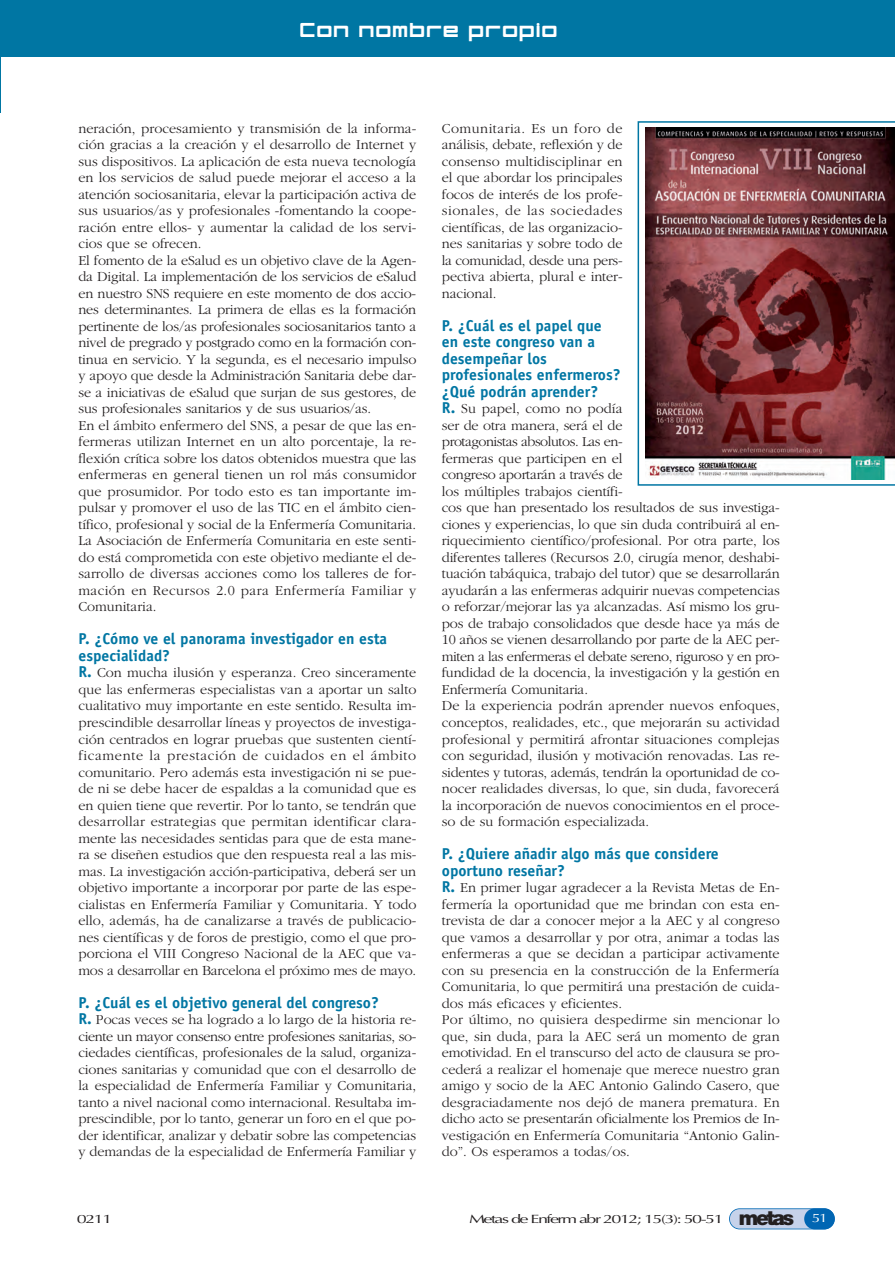
<style>
.page{position:relative;width:895px;height:1264px;background:#fff}
.page>*{position:absolute;margin:0;border:0;box-sizing:border-box;transform-origin:0 0}
.t1{font:45px "Linesquare Rounded Extended";letter-spacing:.03em;color:#fff}
.t2{font:700 15.75px/16.5px "Officina Sans";color:#0076a3}
.t3{font:300 14.25px/16.5px "Garamond";color:#231f20}
.t4{font:12px "Optima";letter-spacing:-.085em;color:#231f20;scale:1.5 1}
.t5{font:12px "Optima";color:#fff;scale:1.3 1}
.s1{font-family:"Officina Sans";font-weight:700;font-size:15.75px;color:#0076a3}
.s2{font-family:"Helvetica Neue";font-weight:900;font-size:20.25px}
</style>
<div class="page">
<div style="left:729px;top:1209px;width:104px;height:19px;background:#c6d2ea;border-radius:10px"></div>
<div style="left:729px;top:1208px;width:105px;height:21px;border:2px solid #0166b3;border-radius:11px"></div>
<div style="left:804px;top:1208px;width:30px;height:21px;background:#0166b3;border-radius:11px"></div>
<div style="left:0;top:0;width:894px;height:57px;background:#0076a3"></div>
<hr style="left:0;top:0;width:1px;height:113px;background:#0076a3">
<svg style="left:637px;top:121px;width:257px;height:365px"></svg>
<img style="left:645px;top:127px;width:249px;height:352px">
<p class="t1" style="left:300px;top:-5px;width:259px">Con nombre propio</p>
<p class="t3" style="left:78px;top:121px;width:339px">neración, procesamiento y transmisión de la informa&shy;ción gracias a la creación y el desarrollo de Internet y sus dispositivos. La aplicación de esta nueva tecnología en los servicios de salud puede mejorar el acceso a la atención sociosanitaria, elevar la participación activa de sus usuarios/as y profesionales -fomentando la coope&shy;ración entre ellos- y aumentar la calidad de los servi&shy;cios que se ofrecen.<br>El fomento de la eSalud es un objetivo clave de la Agen&shy;da Digital. La implementación de los servicios de eSalud en nuestro SNS requiere en este momento de dos accio&shy;nes determinantes. La primera de ellas es la formación pertinente de los/as profesionales sociosanitarios tanto a nivel de pregrado y postgrado como en la formación con&shy;tinua en servicio. Y la segunda, es el necesario impulso y apoyo que desde la Administración Sanitaria debe dar&shy;se a iniciativas de eSalud que surjan de sus gestores, de sus profesionales sanitarios y de sus usuarios/as.<br>En el ámbito enfermero del SNS, a pesar de que las en&shy;fermeras utilizan Internet en un alto porcentaje, la re&shy;flexión crítica sobre los datos obtenidos muestra que las enfermeras en general tienen un rol más consumidor que prosumidor. Por todo esto es tan importante im&shy;pulsar y promover el uso de las TIC en el ámbito cien&shy;tífico, profesional y social de la Enfermería Comunitaria.<br>La Asociación de Enfermería Comunitaria en este senti&shy;do está comprometida con este objetivo mediante el de&shy;sarrollo de diversas acciones como los talleres de for&shy;mación en Recursos 2.0 para Enfermería Familiar y Comunitaria.</p>
<p class="t2" style="left:78px;top:632px;width:310px">P. ¿Cómo ve el panorama investigador en esta especialidad?</p>
<p class="t3" style="left:78px;top:666px;width:339px;text-align:justify"><span class="s1">R.</span> Con mucha ilusión y esperanza. Creo sinceramente que las enfermeras especialistas van a aportar un salto cualitativo muy importante en este sentido. Resulta im&shy;prescindible desarrollar líneas y proyectos de investiga&shy;ción centrados en lograr pruebas que sustenten cientí&shy;ficamente la prestación de cuidados en el ámbito comunitario. Pero además esta investigación ni se pue&shy;de ni se debe hacer de espaldas a la comunidad que es en quien tiene que revertir. Por lo tanto, se tendrán que desarrollar estrategias que permitan identificar clara&shy;mente las necesidades sentidas para que de esta mane&shy;ra se diseñen estudios que den respuesta real a las mis&shy;mas. La investigación acción-participativa, deberá ser un objetivo importante a incorporar por parte de las espe&shy;cialistas en Enfermería Familiar y Comunitaria. Y todo ello, además, ha de canalizarse a través de publicacio&shy;nes científicas y de foros de prestigio, como el que pro&shy;porciona el VIII Congreso Nacional de la AEC que va&shy;mos a desarrollar en Barcelona el próximo mes de mayo.</p>
<p class="t2" style="left:78px;top:995px;width:302px">P. ¿Cuál es el objetivo general del congreso?</p>
<p class="t3" style="left:78px;top:1012px;width:339px;text-align:justify"><span class="s1">R.</span> Pocas veces se ha logrado a lo largo de la historia re&shy;ciente un mayor consenso entre profesiones sanitarias, so&shy;ciedades científicas, profesionales de la salud, organiza&shy;ciones sanitarias y comunidad que con el desarrollo de la especialidad de Enfermería Familiar y Comunitaria, tanto a nivel nacional como internacional. Resultaba im&shy;prescindible, por lo tanto, generar un foro en el que po&shy;der identificar, analizar y debatir sobre las competencias y demandas de la especialidad de Enfermería Familiar y</p>
<p class="t3" style="left:442px;top:121px;width:182px;text-align:justify">Comunitaria. Es un foro de análisis, debate, reflexión y de consenso multidisciplinar en el que abordar los principales focos de interés de los profe&shy;sionales, de las sociedades científicas, de las organizacio&shy;nes sanitarias y sobre todo de la comunidad, desde una pers&shy;pectiva abierta, plural e inter&shy;nacional.</p>
<p class="t2" style="left:442px;top:318px;width:180px">P. ¿Cuál es el papel que en este congreso van a desempeñar los profesionales enfermeros? ¿Qué podrán aprender?</p>
<p class="t3" style="left:442px;top:402px;width:339px"><span class="s1">R.</span> Su papel, como no podía<br>ser de otra manera, será el de<br>protagonistas absolutos. Las en-<br>fermeras que participen en el<br>congreso aportarán a través de<br>los múltiples trabajos científi-<br>cos que han presentado los resultados de sus investiga&shy;ciones y experiencias, lo que sin duda contribuirá al en&shy;riquecimiento científico/profesional. Por otra parte, los diferentes talleres (Recursos 2.0, cirugía menor, deshabi&shy;tuación tabáquica, trabajo del tutor) que se desarrollarán ayudarán a las enfermeras adquirir nuevas competencias o reforzar/mejorar las ya alcanzadas. Así mismo los gru&shy;pos de trabajo consolidados que desde hace ya más de 10 años se vienen desarrollando por parte de la AEC per&shy;miten a las enfermeras el debate sereno, riguroso y en pro&shy;fundidad de la docencia, la investigación y la gestión en Enfermería Comunitaria.<br>De la experiencia podrán aprender nuevos enfoques, conceptos, realidades, etc., que mejorarán su actividad profesional y permitirá afrontar situaciones complejas con seguridad, ilusión y motivación renovadas. Las re&shy;sidentes y tutoras, además, tendrán la oportunidad de co&shy;nocer realidades diversas, lo que, sin duda, favorecerá la incorporación de nuevos conocimientos en el proce&shy;so de su formación especializada.</p>
<p class="t2" style="left:442px;top:846px;width:278px">P. ¿Quiere añadir algo más que considere oportuno reseñar?</p>
<p class="t3" style="left:441px;top:880px;width:339px"><span class="s1">R.</span> En primer lugar agradecer a la Revista Metas de En&shy;fermería la oportunidad que me brindan con esta en&shy;trevista de dar a conocer mejor a la AEC y al congreso que vamos a desarrollar y por otra, animar a todas las enfermeras a que se decidan a participar activamente con su presencia en la construcción de la Enfermería Comunitaria, lo que permitirá una prestación de cuida&shy;dos más eficaces y eficientes.<br>Por último, no quisiera despedirme sin mencionar lo que, sin duda, para la AEC será un momento de gran emotividad. En el transcurso del acto de clausura se pro&shy;cederá a realizar el homenaje que merece nuestro gran amigo y socio de la AEC Antonio Galindo Casero, que desgraciadamente nos dejó de manera prematura. En dicho acto se presentarán oficialmente los Premios de In&shy;vestigación en Enfermería Comunitaria “Antonio Galin&shy;do”. Os esperamos a todas/os.</p>
<p class="t4" style="left:77px;top:1212px;width:25px">0211</p>
<p class="t4" style="left:469px;top:1214px;width:218px">Metas de Enferm abr 2012; 15(3): 50-51 <span class="s2">metas</span></p>
<p class="t5" style="left:811px;top:1210px;width:14px">51</p>
</div>
